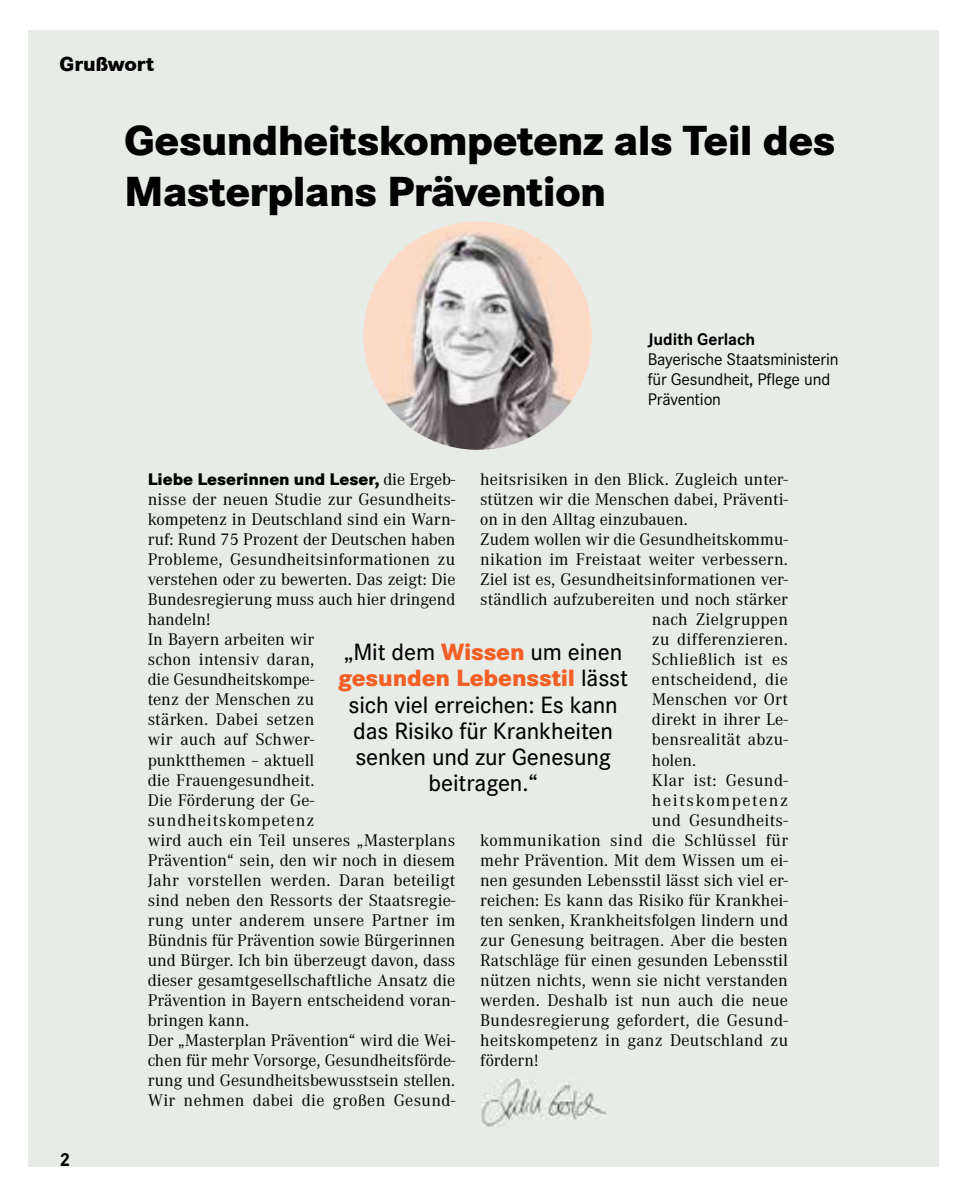
<style>
.page{position:relative;width:968px;height:1191px;background:#fff}
.page>*{position:absolute;margin:0;border:0;box-sizing:border-box;transform-origin:0 0}
.t1{font:800 43.75px/50.8px "Corporate S Pro";letter-spacing:-.015em;color:#000}
.t2{font:500 24.5px/26.2px "Corporate S Pro";letter-spacing:-.005em;color:#000;text-align:center}
.t3{font:800 21px "Corporate S";color:#000}
.t4{font:700 19.25px "Corporate S";color:#000}
.t5{font:17.5px/20.1px "Corporate A";letter-spacing:.005em;color:#000}
.t6{font:17.5px/19.9px "Corporate S Pro";letter-spacing:-.01em;color:#000}
.t7{font:17.5px "Corporate A";letter-spacing:.025em;color:#000}
.t8{font:800 17.5px "Corporate S Pro";color:#000}
.t9{font:17.5px "Corporate A";letter-spacing:.095em;color:#000}
.t10{font:700 17.5px "Corporate S Pro";letter-spacing:-.005em;color:#000}
.s1{font-family:"Corporate A";font-weight:400}
.s2{font-weight:800;color:#f35f24}
</style>
<div class="page">
<div style="left:29px;top:30px;width:910px;height:1136px;background:#e7ece7"></div>
<img style="left:481px;top:1078px;width:124px;height:48px">
<svg style="left:363px;top:221px;width:229px;height:229px;background:#b4a5a0"></svg>
<img style="left:537px;top:238px;width:49px;height:61px">
<img style="left:363px;top:232px;width:131px;height:218px">
<p class="t3" style="left:60px;top:50px;width:96px">Grußwort</p>
<h1 class="t1" style="left:124px;top:112px;width:712px">Gesundheitskompetenz als Teil des<br>Masterplans Prävention</h1>
<p class="t10" style="left:647px;top:325px;width:109px">Judith Gerlach</p>
<p class="t6" style="left:647px;top:347px;width:192px">Bayerische Staatsministerin für Gesundheit, Pflege und<br>Prävention</p>
<p class="t4" style="left:60px;top:1146px;width:12px">2</p>
<p class="t8" style="left:148px;top:465px;width:309px">Liebe Leserinnen und Leser, <span class="s1">die Ergeb-</span></p>
<p class="t5" style="left:148px;top:488px;width:309px">nisse der neuen Studie zur Gesundheits&shy;kompetenz in Deutschland sind ein Warn&shy;ruf: Rund 75 Prozent der Deutschen haben Probleme, Gesundheitsinformationen zu verstehen oder zu bewerten. Das zeigt: Die Bundesregierung muss auch hier dringend handeln!<br>In Bayern arbeiten wir<br>schon intensiv daran,<br>die Gesundheitskompe-<br>tenz der Menschen zu<br>stärken. Dabei setzen<br>wir auch auf Schwer-<br>punktthemen – aktuell<br>die Frauengesundheit.<br>Die Förderung der Ge&shy;sundheitskompetenz<br>wird auch ein Teil unseres „Masterplans Prävention“ sein, den wir noch in diesem Jahr vorstellen werden. Daran beteiligt sind neben den Ressorts der Staatsregie&shy;rung unter anderem unsere Partner im Bündnis für Prävention sowie Bürgerinnen und Bürger. Ich bin überzeugt davon, dass dieser gesamtgesellschaftliche Ansatz die Prävention in Bayern entscheidend voran&shy;bringen kann.<br>Der „Masterplan Prävention“ wird die Wei&shy;chen für mehr Vorsorge, Gesundheitsförde&shy;rung und Gesundheitsbewusstsein stellen.<br>Wir nehmen dabei die großen Gesund-</p>
<p class="t5" style="left:480px;top:468px;width:309px">heitsrisiken in den Blick. Zugleich unter-</p>
<p class="t5" style="left:480px;top:488px;width:309px">stützen wir die Menschen dabei, Präventi-</p>
<p class="t5" style="left:480px;top:508px;width:209px">on in den Alltag einzubauen.</p>
<p class="t5" style="left:480px;top:528px;width:309px">Zudem wollen wir die Gesundheitskommu-</p>
<p class="t5" style="left:480px;top:548px;width:309px">nikation im Freistaat weiter verbessern.</p>
<p class="t5" style="left:480px;top:568px;width:309px">Ziel ist es, Gesundheitsinformationen ver-</p>
<p class="t5" style="left:480px;top:588px;width:309px">ständlich aufzubereiten und noch stärker</p>
<p class="t5" style="left:651px;top:608px;width:138px">nach Zielgruppen</p>
<p class="t5" style="left:651px;top:628px;width:137px">zu differenzieren.</p>
<p class="t5" style="left:651px;top:648px;width:138px">Schließlich ist es</p>
<p class="t5" style="left:651px;top:669px;width:137px">entscheidend, die</p>
<p class="t5" style="left:651px;top:689px;width:137px">Menschen vor Ort</p>
<p class="t5" style="left:651px;top:709px;width:138px">direkt in ihrer Le-</p>
<p class="t5" style="left:651px;top:729px;width:138px">bensrealität abzu-</p>
<p class="t5" style="left:651px;top:749px;width:46px">holen.</p>
<p class="t7" style="left:651px;top:768px;width:138px">Klar ist: Gesund-</p>
<p class="t9" style="left:651px;top:788px;width:138px">heitskompetenz</p>
<p class="t5" style="left:651px;top:809px;width:138px">und Gesundheits-</p>
<p class="t7" style="left:480px;top:828px;width:309px">kommunikation sind die Schlüssel für</p>
<p class="t5" style="left:480px;top:849px;width:309px">mehr Prävention. Mit dem Wissen um ei-</p>
<p class="t5" style="left:480px;top:869px;width:309px">nen gesunden Lebensstil lässt sich viel er-</p>
<p class="t5" style="left:480px;top:889px;width:309px">reichen: Es kann das Risiko für Krankhei-</p>
<p class="t5" style="left:480px;top:909px;width:309px">ten senken, Krankheitsfolgen lindern und</p>
<p class="t5" style="left:480px;top:929px;width:309px">zur Genesung beitragen. Aber die besten</p>
<p class="t5" style="left:480px;top:949px;width:309px">Ratschläge für einen gesunden Lebensstil</p>
<p class="t5" style="left:480px;top:969px;width:309px">nützen nichts, wenn sie nicht verstanden</p>
<p class="t5" style="left:480px;top:989px;width:309px">werden. Deshalb ist nun auch die neue</p>
<p class="t5" style="left:480px;top:1009px;width:309px">Bundesregierung gefordert, die Gesund-</p>
<p class="t5" style="left:480px;top:1029px;width:309px">heitskompetenz in ganz Deutschland zu</p>
<p class="t5" style="left:480px;top:1049px;width:60px">fördern!</p>
<h2 class="t2" style="left:338px;top:636px;width:291px">„Mit dem <span class="s2">Wissen</span> um einen <span class="s2">gesunden Lebensstil</span> lässt sich viel erreichen: Es kann das Risiko für Krankheiten senken und zur Genesung beitragen.“</h2>
</div>
